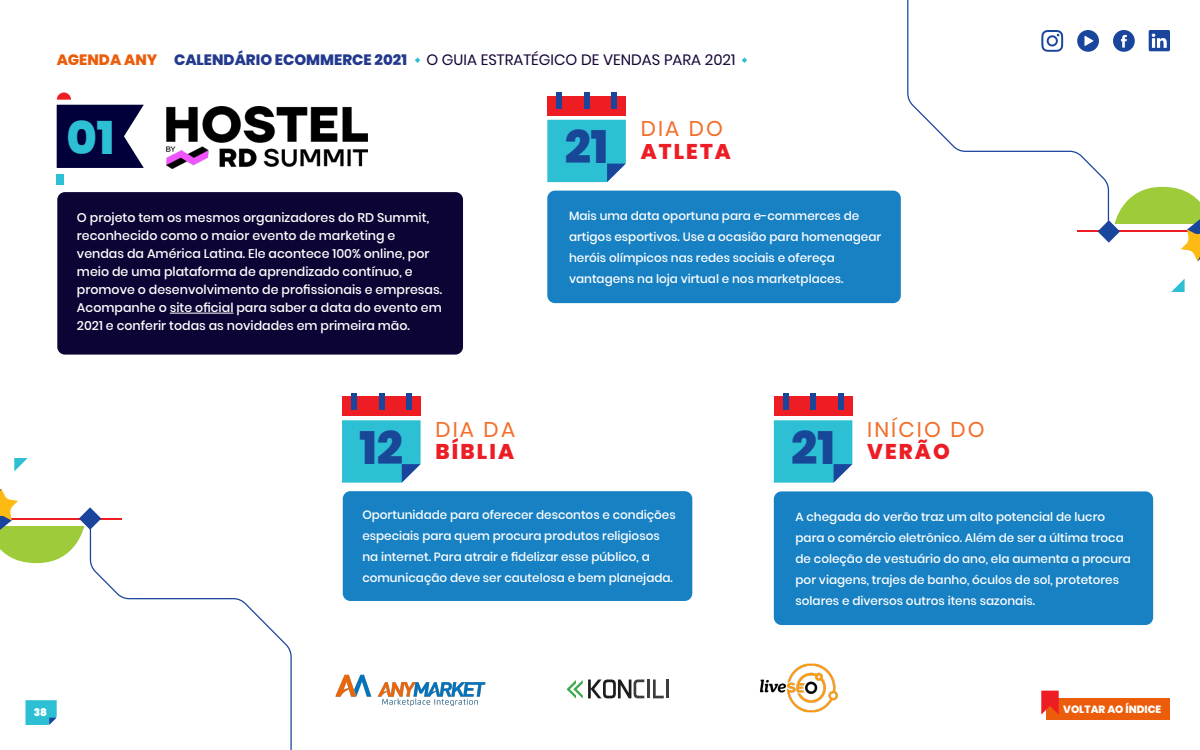
<style>
.page{position:relative;width:1200px;height:750px;background:#fff}
.page>*{position:absolute;margin:0;border:0;box-sizing:border-box;transform-origin:0 0}
.t1{font:800 46.8px "Poppins";color:#2dc0d4}
.t2{font:800 46.5px "Poppins";color:#184797}
.t3{font:21.3px "Poppins";letter-spacing:.1em;color:#f36e29}
.t4{font:800 21.3px "Poppins";letter-spacing:.1em;color:#ec1d25}
.t5{font:800 15px "Poppins";color:#22398e}
.t6{font:15px "Poppins";color:#170537}
.DIA_DO_descricao{font:500 12.6px/18px "Poppins";color:#fff}
.DIA_DO_descricao-2{font:500 12px/21px "Poppins";color:#fff}
.t7{font:800 10.5px "Poppins";color:#fff}
.t8{font:900 10.5px "Poppins";color:#fff}
.s1{color:#eb5d0b}
</style>
<div class="page">
<div style="left:1047px;top:699px;width:123px;height:21px;background:#eb5d0b"></div>
<svg style="left:1041px;top:691px;width:18px;height:24px"></svg>
<svg style="left:25px;top:700px;width:32px;height:25px"></svg>
<svg style="left:415px;top:57px;width:5px;height:6px"></svg>
<svg style="left:742px;top:57px;width:5px;height:6px"></svg>
<img style="left:335px;top:674px;width:151px;height:33px">
<hr style="left:647px;top:680px;width:3px;height:18px;background:#3d3d3c">
<svg style="left:653px;top:680px;width:11px;height:18px"></svg>
<hr style="left:666px;top:680px;width:3px;height:18px;background:#3d3d3c">
<svg style="left:567px;top:680px;width:77px;height:19px"></svg>
<img style="left:760px;top:663px;width:78px;height:50px">
<svg style="left:1113px;top:30px;width:22px;height:22px"></svg>
<svg style="left:1149px;top:30px;width:21px;height:21px"></svg>
<svg style="left:14px;top:458px;width:14px;height:13px"></svg>
<svg style="left:90px;top:518px;width:202px;height:232px"></svg>
<svg style="left:0;top:489px;width:101px;height:74px"></svg>
<svg style="left:1171px;top:279px;width:14px;height:13px"></svg>
<svg style="left:907px;top:0;width:202px;height:232px"></svg>
<svg style="left:1098px;top:187px;width:102px;height:74px"></svg>
<div style="left:343px;top:491px;width:349px;height:110px;background:#1781c4;border-radius:8px"></div>
<div style="left:774px;top:491px;width:379px;height:134px;background:#1781c4;border-radius:8px"></div>
<div style="left:547px;top:191px;width:354px;height:112px;background:#1781c4;border-radius:8px"></div>
<div style="left:57px;top:192px;width:406px;height:163px;background:#0c0434;border-radius:8px"></div>
<hr style="left:170px;top:313px;width:64px;height:1px;background:#fff">
<img style="left:166px;top:106px;width:202px;height:62px">
<div style="left:57px;top:174px;width:7px;height:11px;background:#2dc0d4"></div>
<svg style="left:57px;top:93px;width:87px;height:75px"></svg>
<div style="left:547px;top:96px;width:79px;height:20px;background:#ee1d23"></div>
<svg style="left:547px;top:120px;width:79px;height:62px;background:#34bed3"></svg>
<div style="left:556px;top:92px;width:6px;height:17px;background:#1a459c"></div>
<div style="left:611px;top:92px;width:6px;height:17px;background:#1a459c"></div>
<div style="left:584px;top:92px;width:6px;height:17px;background:#1a459c"></div>
<div style="left:774px;top:396px;width:78px;height:20px;background:#ee1d23"></div>
<svg style="left:774px;top:420px;width:78px;height:63px;background:#35bed3"></svg>
<div style="left:783px;top:393px;width:6px;height:17px;background:#1a459c"></div>
<div style="left:838px;top:393px;width:6px;height:17px;background:#1a459c"></div>
<div style="left:810px;top:393px;width:6px;height:17px;background:#1a459c"></div>
<div style="left:342px;top:396px;width:79px;height:20px;background:#ee1d23"></div>
<svg style="left:342px;top:420px;width:79px;height:63px;background:#36bed4"></svg>
<div style="left:351px;top:393px;width:6px;height:17px;background:#1a459c"></div>
<div style="left:406px;top:393px;width:6px;height:17px;background:#1a459c"></div>
<div style="left:379px;top:393px;width:5px;height:17px;background:#1a459c"></div>
<p class="t5" style="left:57px;top:51px;width:352px"><span class="s1">AGENDA ANY</span> CALENDÁRIO ECOMMERCE 2021</p>
<p class="t6" style="left:426px;top:51px;width:311px">O GUIA ESTRATÉGICO DE VENDAS PARA 2021</p>
<p class="t1" style="left:66px;top:110px;width:50px">01</p>
<p class="t2" style="left:565px;top:120px;width:45px">21</p>
<p class="t3" style="left:641px;top:117px;width:84px">DIA DO</p>
<p class="t4" style="left:641px;top:139px;width:92px">ATLETA</p>
<p class="DIA_DO_descricao" style="left:77px;top:209px;width:367px">O projeto tem os mesmos organizadores do RD Summit, reconhecido como o maior evento de marketing e vendas da América Latina. Ele acontece 100% online, por meio de uma plataforma de aprendizado contínuo, e promove o desenvolvimento de profissionais e empresas.</p>
<p class="DIA_DO_descricao" style="left:77px;top:299px;width:366px">Acompanhe o site oficial para saber a data do evento em<br>2021 e conferir todas as novidades em primeira mão.</p>
<p class="DIA_DO_descricao-2" style="left:569px;top:205px;width:314px">Mais uma data oportuna para e-commerces de artigos esportivos. Use a ocasião para homenagear heróis olímpicos nas redes sociais e ofereça vantagens na loja virtual e nos marketplaces.</p>
<p class="t3" style="left:867px;top:417px;width:119px">INÍCIO DO</p>
<p class="t3" style="left:435px;top:417px;width:81px">DIA DA</p>
<p class="t4" style="left:435px;top:439px;width:80px">BÍBLIA</p>
<p class="t2" style="left:359px;top:420px;width:45px">12</p>
<p class="t4" style="left:867px;top:439px;width:84px">VERÃO</p>
<p class="t2" style="left:791px;top:420px;width:45px">21</p>
<p class="DIA_DO_descricao-2" style="left:362px;top:504px;width:315px">Oportunidade para oferecer descontos e condições especiais para quem procura produtos religiosos na internet. Para atrair e fidelizar esse público, a comunicação deve ser cautelosa e bem planejada.</p>
<p class="DIA_DO_descricao-2" style="left:796px;top:506px;width:337px">A chegada do verão traz um alto potencial de lucro para o comércio eletrônico. Além de ser a última troca de coleção de vestuário do ano, ela aumenta a procura por viagens, trajes de banho, óculos de sol, protetores solares e diversos outros itens sazonais.</p>
<p class="t8" style="left:34px;top:706px;width:15px">38</p>
<p class="t7" style="left:1063px;top:703px;width:100px">VOLTAR AO ÍNDICE</p>
</div>
